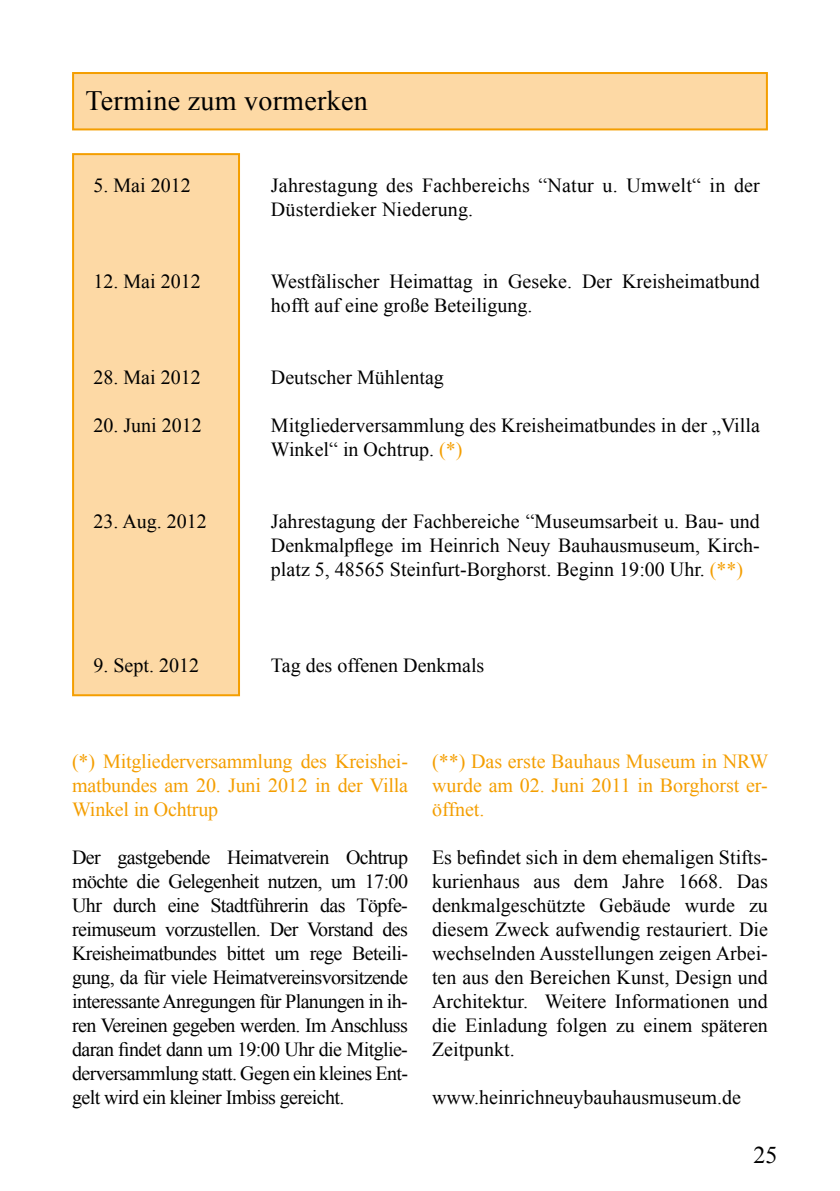
<style>
.page{position:relative;width:840px;height:1191px;background:#fff}
.page>*{position:absolute;margin:0;border:0;box-sizing:border-box;transform-origin:0 0}
.t1{font:28px "Times New Roman";letter-spacing:.01em;color:#000}
.t2{font:24px "Times New Roman";color:#000}
.t3{font:20px/24px "Times New Roman";color:#000;text-align:justify}
.t4{font:20px/24px "Times New Roman";letter-spacing:-.01em;color:#f49e00;text-align:justify}
.s1{color:#f49e00}
</style>
<div class="page">
<div style="left:72px;top:153px;width:168px;height:543px;background:#fdd9a5;border:2px solid #f49e00"></div>
<div style="left:73px;top:73px;width:693px;height:56px;background:#fdd9a5"></div>
<div style="left:72px;top:72px;width:695px;height:58px;border:2px solid #f49e00"></div>
<h1 class="t1" style="left:85px;top:82px;width:284px">Termine zum vormerken</h1>
<p class="t3" style="left:93px;top:173px;width:99px">5. Mai 2012</p>
<p class="t3" style="left:271px;top:173px;width:490px">Jahrestagung des Fachbereichs “Natur u. Umwelt“ in der<br>Düsterdieker Niederung.</p>
<p class="t3" style="left:93px;top:269px;width:109px">12. Mai 2012</p>
<p class="t3" style="left:271px;top:269px;width:490px">Westfälischer Heimattag in Geseke. Der Kreisheimatbund hofft auf eine große Beteiligung.</p>
<p class="t3" style="left:93px;top:365px;width:109px">28. Mai 2012</p>
<p class="t3" style="left:271px;top:365px;width:174px">Deutscher Mühlentag</p>
<p class="t3" style="left:93px;top:413px;width:110px">20. Juni 2012</p>
<p class="t3" style="left:271px;top:413px;width:490px">Mitgliederversammlung des Kreisheimatbundes in der „Villa<br>Winkel“ in Ochtrup. <span class="s1">(*)</span></p>
<p class="t3" style="left:93px;top:509px;width:115px">23. Aug. 2012</p>
<p class="t3" style="left:271px;top:509px;width:490px">Jahrestagung der Fachbereiche “Museumsarbeit u. Bau- und Denkmalpflege im Heinrich Neuy Bauhausmuseum, Kirch&shy;platz 5, 48565 Steinfurt-Borghorst. Beginn 19:00 Uhr. <span class="s1">(**)</span></p>
<p class="t3" style="left:93px;top:653px;width:107px">9. Sept. 2012</p>
<p class="t3" style="left:271px;top:653px;width:215px">Tag des offenen Denkmals</p>
<p class="t4" style="left:72px;top:749px;width:337px">(*) Mitgliederversammlung des Kreishei&shy;matbundes am 20. Juni 2012 in der Villa Winkel in Ochtrup</p>
<p class="t3" style="left:72px;top:845px;width:337px">Der gastgebende Heimatverein Ochtrup möchte die Gelegenheit nutzen, um 17:00<br>Uhr durch eine Stadtführerin das Töpfe&shy;reimuseum vorzustellen. Der Vorstand des Kreisheimatbundes bittet um rege Beteili&shy;gung, da für viele Heimatvereinsvorsitzende interessante Anregungen für Planungen in ih&shy;ren Vereinen gegeben werden. Im Anschluss daran findet dann um 19:00 Uhr die Mitglie&shy;derversammlung statt. Gegen ein kleines Ent&shy;gelt wird ein kleiner Imbiss gereicht.</p>
<p class="t4" style="left:432px;top:749px;width:337px">(**) Das erste Bauhaus Museum in NRW wurde am 02. Juni 2011 in Borghorst er&shy;öffnet.</p>
<p class="t3" style="left:432px;top:845px;width:337px">Es befindet sich in dem ehemaligen Stifts&shy;kurienhaus aus dem Jahre 1668. Das denkmalgeschützte Gebäude wurde zu diesem Zweck aufwendig restauriert. Die wechselnden Ausstellungen zeigen Arbei&shy;ten aus den Bereichen Kunst, Design und Architektur. Weitere Informationen und die Einladung folgen zu einem späteren Zeitpunkt.</p>
<p class="t3" style="left:432px;top:1085px;width:310px">www.heinrichneuybauhausmuseum.de</p>
<p class="t2" style="left:753px;top:1138px;width:25px">25</p>
</div>
